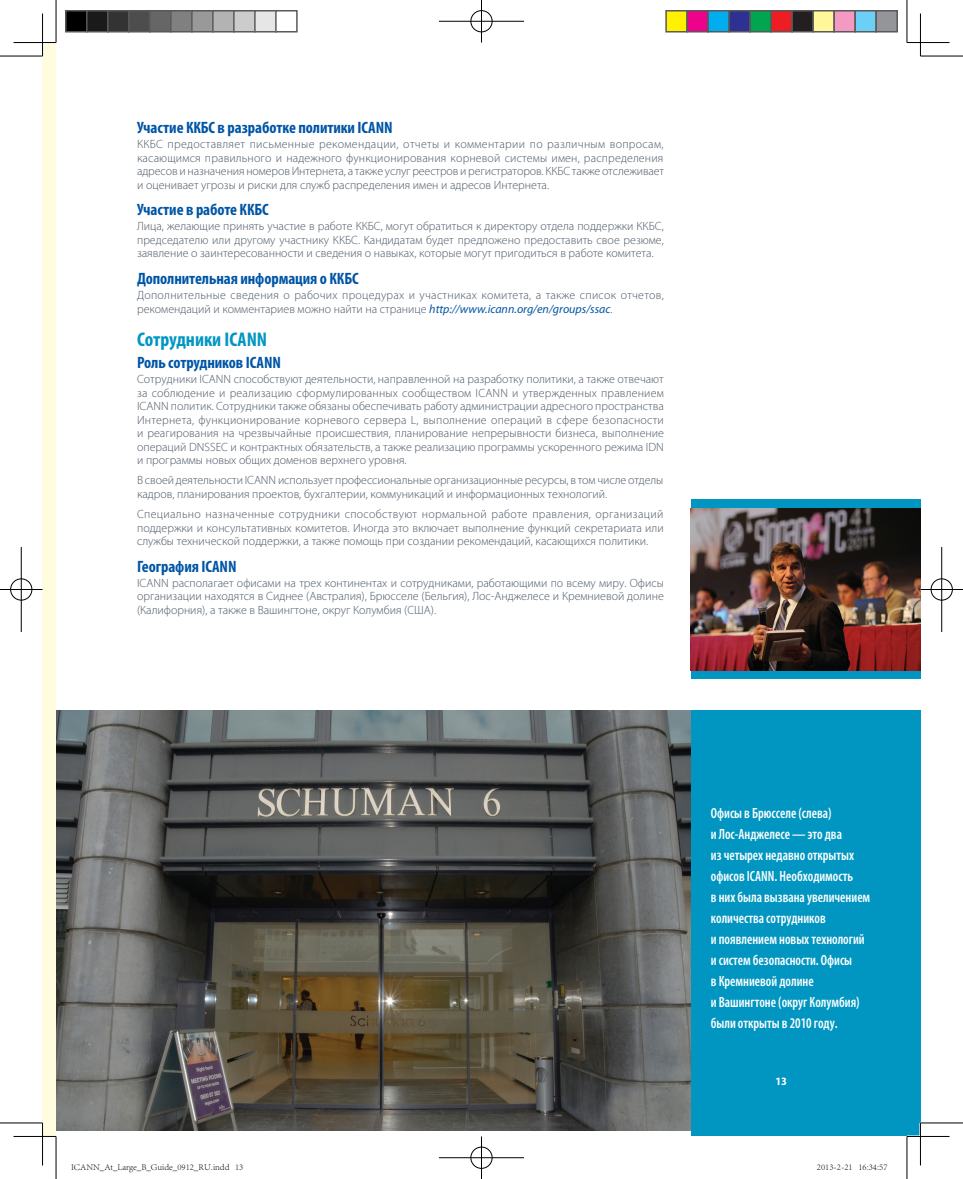
<style>
.page{position:relative;width:963px;height:1179px;background:#fff}
.page>*{position:absolute;margin:0;border:0;box-sizing:border-box;transform-origin:0 0}
.t1{font:700 condensed 19.8px "Myriad Pro";color:#0096c1}
.t2{font:700 condensed 16.5px "Myriad Pro";letter-spacing:-.005em;color:#0155a5}
.t3{font:600 condensed 14.85px/21px "Myriad Pro";color:#fff;scale:.91 1}
.t4{font:300 12px/13.5px "Myriad Pro";color:#4b5866;text-align:justify}
.t5{font:300 12px/13.5px "Myriad Pro";letter-spacing:.02em;color:#4b5866}
.t6{font:700 semi-condensed 11.25px "Myriad Pro";color:#fff}
.t7{font:300 9px "Adobe Song Std";color:#000}
.s1{font-weight:400;font-style:italic;color:#0155a5}
</style>
<div class="page">
<div style="left:43px;top:43px;width:13px;height:1093px;background:#fffce0"></div>
<img style="left:56px;top:710px;width:635px;height:420px">
<div style="left:691px;top:710px;width:229px;height:426px;background:#0096c1"></div>
<div style="left:691px;top:500px;width:229px;height:179px;background:#0096c1"></div>
<img style="left:691px;top:508px;width:229px;height:163px">
<hr style="left:14px;top:41px;width:42px;height:3px;background:#fff">
<hr style="left:14px;top:1135px;width:42px;height:2px;background:#fff">
<hr style="left:907px;top:1135px;width:42px;height:2px;background:#fff">
<hr style="left:41px;top:14px;width:3px;height:42px;background:#fff">
<hr style="left:41px;top:1123px;width:3px;height:42px;background:#fff">
<hr style="left:919px;top:1123px;width:2px;height:42px;background:#fff">
<hr style="left:0;top:56px;width:43px;height:1px;background:#000">
<hr style="left:920px;top:56px;width:43px;height:1px;background:#000">
<hr style="left:0;top:1122px;width:43px;height:1px;background:#000">
<hr style="left:920px;top:1122px;width:43px;height:1px;background:#000">
<hr style="left:56px;top:0;width:1px;height:43px;background:#000">
<hr style="left:56px;top:1136px;width:1px;height:43px;background:#000">
<hr style="left:906px;top:0;width:1px;height:43px;background:#000">
<hr style="left:906px;top:1136px;width:1px;height:43px;background:#000">
<hr style="left:14px;top:42px;width:42px;height:1px;background:#000">
<hr style="left:907px;top:42px;width:42px;height:1px;background:#000">
<hr style="left:14px;top:1136px;width:42px;height:1px;background:#000">
<hr style="left:907px;top:1136px;width:42px;height:1px;background:#000">
<hr style="left:42px;top:14px;width:1px;height:42px;background:#000">
<hr style="left:42px;top:1123px;width:1px;height:42px;background:#000">
<hr style="left:920px;top:14px;width:1px;height:42px;background:#000">
<hr style="left:920px;top:1123px;width:1px;height:42px;background:#000">
<div style="left:470px;top:10px;width:23px;height:23px;border:2px solid #fff;border-radius:50%"></div>
<hr style="left:439px;top:20px;width:85px;height:2px;background:#fff">
<hr style="left:480px;top:0;width:2px;height:43px;background:#fff">
<div style="left:470px;top:10px;width:22px;height:22px;border:1px solid #000;border-radius:50%"></div>
<hr style="left:439px;top:21px;width:85px;height:1px;background:#000">
<hr style="left:481px;top:0;width:1px;height:43px;background:#000">
<div style="left:470px;top:1146px;width:23px;height:23px;border:2px solid #fff;border-radius:50%"></div>
<hr style="left:439px;top:1156px;width:85px;height:2px;background:#fff">
<hr style="left:480px;top:1136px;width:2px;height:43px;background:#fff">
<div style="left:470px;top:1146px;width:22px;height:22px;border:1px solid #000;border-radius:50%"></div>
<hr style="left:439px;top:1157px;width:85px;height:1px;background:#000">
<hr style="left:481px;top:1136px;width:1px;height:43px;background:#000">
<div style="left:10px;top:578px;width:23px;height:23px;border:2px solid #fff;border-radius:50%"></div>
<hr style="left:0;top:588px;width:43px;height:2px;background:#fff">
<hr style="left:20px;top:547px;width:2px;height:85px;background:#fff">
<div style="left:10px;top:578px;width:22px;height:22px;border:1px solid #000;border-radius:50%"></div>
<hr style="left:0;top:589px;width:43px;height:1px;background:#000">
<hr style="left:21px;top:547px;width:1px;height:85px;background:#000">
<div style="left:930px;top:578px;width:23px;height:23px;border:2px solid #fff;border-radius:50%"></div>
<hr style="left:920px;top:588px;width:43px;height:2px;background:#fff">
<hr style="left:940px;top:547px;width:2px;height:85px;background:#fff">
<div style="left:930px;top:578px;width:22px;height:22px;border:1px solid #000;border-radius:50%"></div>
<hr style="left:920px;top:589px;width:43px;height:1px;background:#000">
<hr style="left:941px;top:547px;width:1px;height:85px;background:#000">
<div style="left:66px;top:11px;width:21px;height:21px;background:#000"></div>
<div style="left:65px;top:10px;width:23px;height:23px;border:2px solid #595959"></div>
<div style="left:87px;top:11px;width:21px;height:21px;background:#1a1a1a"></div>
<div style="left:86px;top:10px;width:23px;height:23px;border:2px solid #595959"></div>
<div style="left:108px;top:11px;width:21px;height:21px;background:#333"></div>
<div style="left:107px;top:10px;width:23px;height:23px;border:2px solid #595959"></div>
<div style="left:129px;top:11px;width:21px;height:21px;background:#4d4d4d"></div>
<div style="left:128px;top:10px;width:23px;height:23px;border:2px solid #595959"></div>
<div style="left:150px;top:11px;width:21px;height:21px;background:#666"></div>
<div style="left:149px;top:10px;width:23px;height:23px;border:2px solid #595959"></div>
<div style="left:171px;top:11px;width:21px;height:21px;background:#808080"></div>
<div style="left:170px;top:10px;width:23px;height:23px;border:2px solid #595959"></div>
<div style="left:192px;top:11px;width:21px;height:21px;background:#999"></div>
<div style="left:191px;top:10px;width:23px;height:23px;border:2px solid #595959"></div>
<div style="left:213px;top:11px;width:21px;height:21px;background:#b3b3b3"></div>
<div style="left:212px;top:10px;width:23px;height:23px;border:2px solid #595959"></div>
<div style="left:234px;top:11px;width:21px;height:21px;background:#ccc"></div>
<div style="left:233px;top:10px;width:23px;height:23px;border:2px solid #595959"></div>
<div style="left:255px;top:11px;width:21px;height:21px;background:#e6e6e6"></div>
<div style="left:254px;top:10px;width:23px;height:23px;border:2px solid #595959"></div>
<div style="left:275px;top:10px;width:23px;height:23px;border:2px solid #595959"></div>
<div style="left:666px;top:11px;width:21px;height:21px;background:#fff101"></div>
<div style="left:665px;top:10px;width:23px;height:23px;border:2px solid #595959"></div>
<div style="left:687px;top:11px;width:21px;height:21px;background:#ed028c"></div>
<div style="left:686px;top:10px;width:23px;height:23px;border:2px solid #595959"></div>
<div style="left:708px;top:11px;width:21px;height:21px;background:#00aeef"></div>
<div style="left:707px;top:10px;width:23px;height:23px;border:2px solid #595959"></div>
<div style="left:729px;top:11px;width:21px;height:21px;background:#2e3092"></div>
<div style="left:728px;top:10px;width:23px;height:23px;border:2px solid #595959"></div>
<div style="left:750px;top:11px;width:21px;height:21px;background:#00a54f"></div>
<div style="left:749px;top:10px;width:23px;height:23px;border:2px solid #595959"></div>
<div style="left:771px;top:11px;width:21px;height:21px;background:#ee1d23"></div>
<div style="left:770px;top:10px;width:23px;height:23px;border:2px solid #595959"></div>
<div style="left:792px;top:11px;width:21px;height:21px;background:#231f20"></div>
<div style="left:791px;top:10px;width:23px;height:23px;border:2px solid #595959"></div>
<div style="left:813px;top:11px;width:21px;height:21px;background:#fff79a"></div>
<div style="left:812px;top:10px;width:23px;height:23px;border:2px solid #595959"></div>
<div style="left:834px;top:11px;width:21px;height:21px;background:#f499c2"></div>
<div style="left:833px;top:10px;width:23px;height:23px;border:2px solid #595959"></div>
<div style="left:855px;top:11px;width:21px;height:21px;background:#6bcff6"></div>
<div style="left:854px;top:10px;width:23px;height:23px;border:2px solid #595959"></div>
<div style="left:876px;top:11px;width:21px;height:21px;background:#939598"></div>
<div style="left:875px;top:10px;width:23px;height:23px;border:2px solid #595959"></div>
<h2 class="t2" style="left:137px;top:117px;width:257px">Участие ККБС в разработке политики ICANN</h2>
<p class="t4" style="left:137px;top:137px;width:528px">ККБС предоставляет письменные рекомендации, отчеты и комментарии по различным вопросам, касающимся правильного и надежного функционирования корневой системы имен, распределения адресов и назначения номеров Интернета, а также услуг реестров и регистраторов. ККБС также отслеживает и оценивает угрозы и риски для служб распределения имен и адресов Интернета.</p>
<h2 class="t2" style="left:137px;top:200px;width:133px">Участие в работе ККБС</h2>
<p class="t4" style="left:137px;top:220px;width:528px">Лица, желающие принять участие в работе ККБС, могут обратиться к директору отдела поддержки ККБС, председателю или другому участнику ККБС. Кандидатам будет предложено предоставить свое резюме, заявление о заинтересованности и сведения о навыках, которые могут пригодиться в работе комитета.</p>
<h2 class="t2" style="left:137px;top:268px;width:223px">Дополнительная информация о ККБС</h2>
<p class="t5" style="left:137px;top:288px;width:528px">Дополнительные сведения о рабочих процедурах и участниках комитета, а также список отчетов, рекомендаций и комментариев можно найти на странице <span class="s1">http://www.icann.org/en/groups/ssac</span>.</p>
<h1 class="t1" style="left:137px;top:327px;width:132px">Сотрудники ICANN</h1>
<h2 class="t2" style="left:137px;top:352px;width:145px">Роль сотрудников ICANN</h2>
<p class="t4" style="left:137px;top:372px;width:528px">Сотрудники ICANN способствуют деятельности, направленной на разработку политики, а также отвечают за соблюдение и реализацию сформулированных сообществом ICANN и утвержденных правлением ICANN политик. Сотрудники также обязаны обеспечивать работу администрации адресного пространства Интернета, функционирование корневого сервера L, выполнение операций в сфере безопасности и реагирования на чрезвычайные происшествия, планирование непрерывности бизнеса, выполнение операций DNSSEC и контрактных обязательств, а также реализацию программы ускоренного режима IDN и программы новых общих доменов верхнего уровня.</p>
<p class="t4" style="left:137px;top:474px;width:528px">В своей деятельности ICANN использует профессиональные организационные ресурсы, в том числе отделы кадров, планирования проектов, бухгалтерии, коммуникаций и информационных технологий.</p>
<p class="t4" style="left:137px;top:507px;width:528px">Специально назначенные сотрудники способствуют нормальной работе правления, организаций поддержки и консультативных комитетов. Иногда это включает выполнение функций секретариата или службы технической поддержки, а также помощь при создании рекомендаций, касающихся политики.</p>
<h2 class="t2" style="left:137px;top:556px;width:101px">География ICANN</h2>
<p class="t4" style="left:137px;top:576px;width:528px">ICANN располагает офисами на трех континентах и сотрудниками, работающими по всему миру. Офисы организации находятся в Сиднее (Австралия), Брюсселе (Бельгия), Лос-Анджелесе и Кремниевой долине (Калифорния), а также в Вашингтоне, округ Колумбия (США).</p>
<p class="t3" style="left:710px;top:803px;width:177px">Офисы в Брюсселе (слева)<br>и Лос-Анджелесе — это два<br>из четырех недавно открытых офисов ICANN. Необходимость<br>в них была вызвана увеличением количества сотрудников<br>и появлением новых технологий и систем безопасности. Офисы<br>в Кремниевой долине<br>и Вашингтоне (округ Колумбия) были открыты в 2010 году.</p>
<p class="t6" style="left:775px;top:1074px;width:13px">13</p>
<p class="t7" style="left:71px;top:1161px;width:174px">ICANN_At_Large_B_Guide_0912_RU.indd 13</p>
<p class="t7" style="left:817px;top:1161px;width:72px">2013-2-21 16:34:57</p>
</div>
